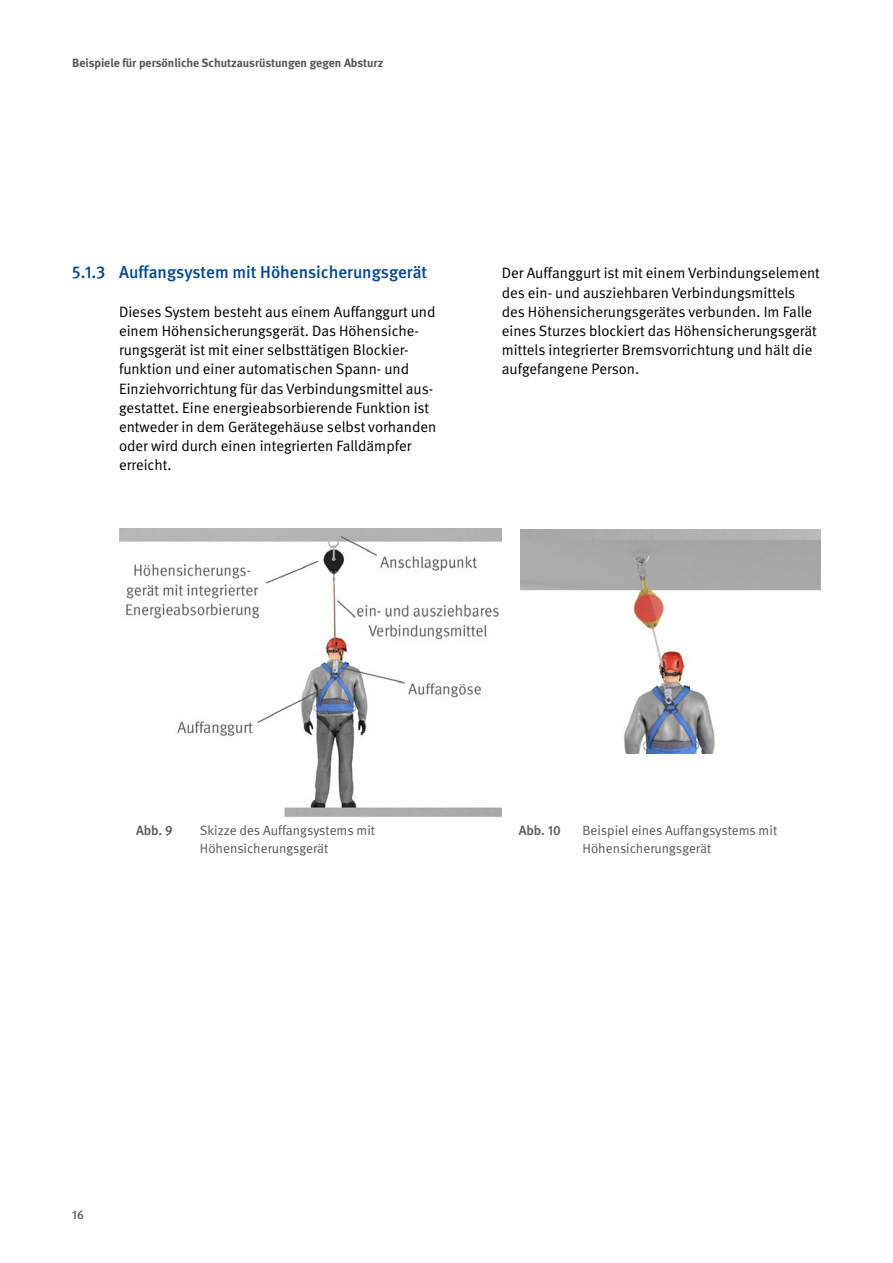
<style>
.page{position:relative;width:893px;height:1263px;background:#fff}
.page>*{position:absolute;margin:0;border:0;box-sizing:border-box;transform-origin:0 0}
.t1{font:500 17.25px "DGUV Meta";color:#004893}
.t2{font:15px/19.2px "DGUV Meta";color:#000}
.t3{font:13.5px/18px "DGUV Meta";color:#565655}
.t4{font:500 13.5px "DGUV Meta";letter-spacing:-.005em;color:#565655}
.t5{font:700 12px "DGUV Meta";letter-spacing:-.005em;color:#565655}
.t6{font:500 12px "DGUV Meta";color:#565655}
</style>
<div class="page">
<img style="left:119px;top:528px;width:383px;height:290px">
<img style="left:521px;top:530px;width:299px;height:223px">
<p class="t5" style="left:72px;top:56px;width:313px">Beispiele für persönliche Schutzausrüstungen gegen Absturz</p>
<p class="t1" style="left:72px;top:262px;width:356px">5.1.3 Auffangsystem mit Höhensicherungsgerät</p>
<p class="t2" style="left:119px;top:302px;width:319px">Dieses System besteht aus einem Auffanggurt und einem Höhensicherungsgerät. Das Höhensiche&shy;rungsgerät ist mit einer selbsttätigen Blockier&shy;funktion und einer automatischen Spann- und Einziehvorrichtung für das Verbindungsmittel aus&shy;gestattet. Eine energieabsorbierende Funktion ist entweder in dem Gerätegehäuse selbst vorhanden oder wird durch einen integrierten Falldämpfer erreicht.</p>
<p class="t2" style="left:502px;top:264px;width:320px">Der Auffanggurt ist mit einem Verbindungselement des ein- und ausziehbaren Verbindungsmittels des Höhensicherungsgerätes verbunden. Im Falle eines Sturzes blockiert das Höhensicherungsgerät mittels integrierter Bremsvorrichtung und hält die aufgefangene Person.</p>
<p class="t4" style="left:136px;top:823px;width:38px">Abb. 9</p>
<p class="t3" style="left:200px;top:822px;width:177px">Skizze des Auffangsystems mit<br>Höhensicherungsgerät</p>
<p class="t4" style="left:519px;top:823px;width:44px">Abb. 10</p>
<p class="t3" style="left:583px;top:822px;width:196px">Beispiel eines Auffangsystems mit<br>Höhensicherungsgerät</p>
<p class="t6" style="left:72px;top:1208px;width:13px">16</p>
</div>
